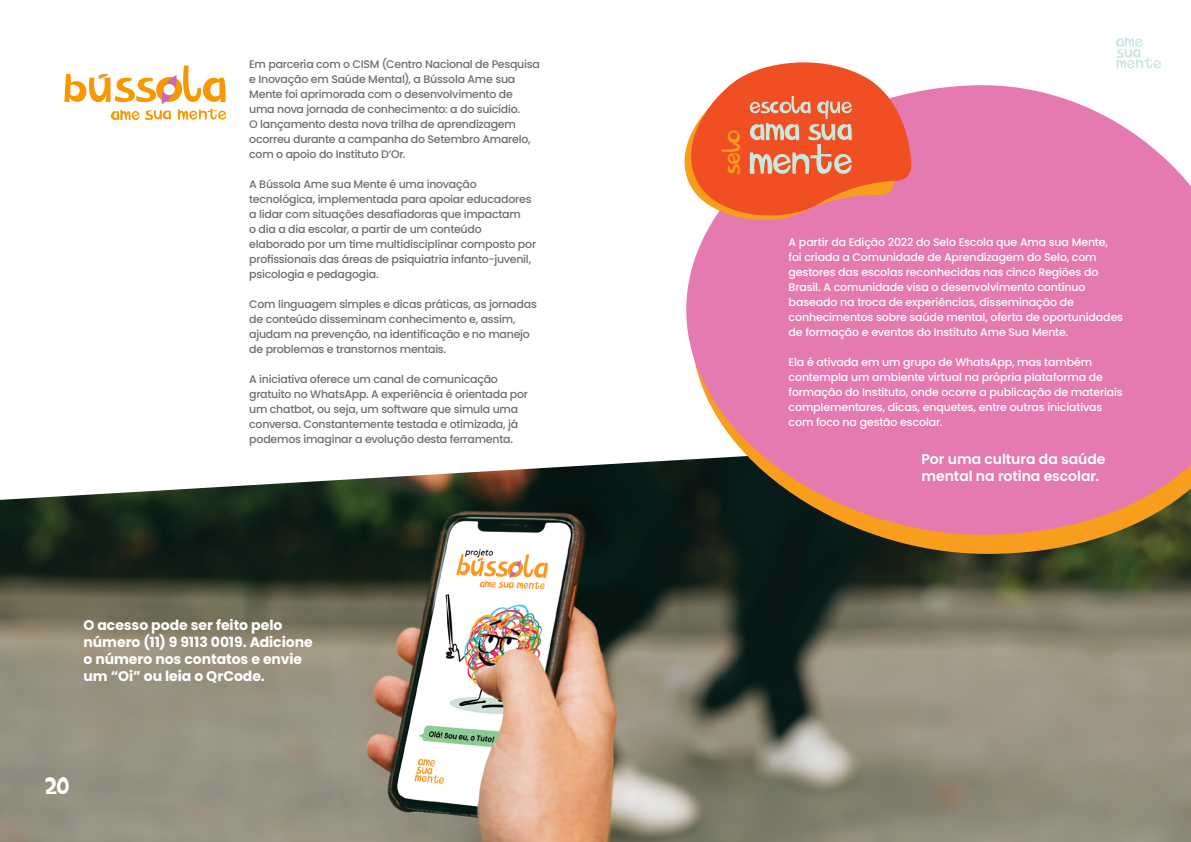
<style>
.page{position:relative;width:1191px;height:842px;background:#fff}
.page>*{position:absolute;margin:0;border:0;box-sizing:border-box;transform-origin:0 0}
.t1{font:24.5px "Ame Sua Mente";color:#f99d1c}
.t2{font:24px "Ame Sua Mente";color:#fff}
.t3{font:700 14px/16.8px "Poppins";color:#fff}
.t4{font:600 14px/16.8px "Poppins";letter-spacing:-.005em;color:#fff}
.t5{font:500 11px/15px "Poppins";letter-spacing:-.02em;color:#6d6e71}
.t6{font:500 11px/15px "Poppins";letter-spacing:-.01em;color:#fff}
</style>
<div class="page">
<img style="left:0;top:459px;width:1191px;height:383px">
<svg style="left:691px;top:535px;width:500px;height:19px;background:#624f1b"></svg>
<svg style="left:686px;top:85px;width:505px;height:450px;background:#db7da8"></svg>
<svg style="left:64px;top:65px;width:162px;height:56px"></svg>
<div style="left:35px;top:7px;width:108px;height:67px;background:#fff"></div>
<svg style="left:1116px;top:37px;width:45px;height:32px"></svg>
<svg style="left:684px;top:62px;width:229px;height:160px;background:#ee7b60"></svg>
<p class="t5" style="left:249px;top:56px;width:292px">Em parceria com o CISM (Centro Nacional de Pesquisa e Inovação em Saúde Mental), a Bússola Ame sua Mente foi aprimorada com o desenvolvimento de uma nova jornada de conhecimento: a do suicídio.<br>O lançamento desta nova trilha de aprendizagem ocorreu durante a campanha do Setembro Amarelo, com o apoio do Instituto D’Or.</p>
<p class="t5" style="left:249px;top:176px;width:288px">A Bússola Ame sua Mente é uma inovação tecnológica, implementada para apoiar educadores a lidar com situações desafiadoras que impactam<br>o dia a dia escolar, a partir de um conteúdo elaborado por um time multidisciplinar composto por profissionais das áreas de psiquiatria infanto-juvenil, psicologia e pedagogia.</p>
<p class="t5" style="left:249px;top:296px;width:289px">Com linguagem simples e dicas práticas, as jornadas de conteúdo disseminam conhecimento e, assim, ajudam na prevenção, na identificação e no manejo de problemas e transtornos mentais.</p>
<p class="t5" style="left:249px;top:371px;width:280px">A iniciativa oferece um canal de comunicação gratuito no WhatsApp. A experiência é orientada por um chatbot, ou seja, um software que simula uma conversa. Constantemente testada e otimizada, já podemos imaginar a evolução desta ferramenta.</p>
<p class="t3" style="left:83px;top:617px;width:231px">O acesso pode ser feito pelo número (11) 9 9113 0019. Adicione o número nos contatos e envie um “Oi” ou leia o QrCode.</p>
<h2 class="t2" style="left:45px;top:774px;width:25px">20</h2>
<h1 class="t1" style="left:720px;top:174px;width:46px;rotate:-90deg">selo</h1>
<p class="t6" style="left:788px;top:235px;width:336px">A partir da Edição 2022 do Selo Escola que Ama sua Mente, foi criada a Comunidade de Aprendizagem do Selo, com gestores das escolas reconhecidas nas cinco Regiões do Brasil. A comunidade visa o desenvolvimento contínuo baseado na troca de experiências, disseminação de conhecimentos sobre saúde mental, oferta de oportunidades de formação e eventos do Instituto Ame Sua Mente.</p>
<p class="t6" style="left:788px;top:355px;width:336px">Ela é ativada em um grupo de WhatsApp, mas também contempla um ambiente virtual na própria plataforma de formação do Instituto, onde ocorre a publicação de materiais complementares, dicas, enquetes, entre outras iniciativas com foco na gestão escolar.</p>
<p class="t4" style="left:921px;top:451px;width:185px">Por uma cultura da saúde mental na rotina escolar.</p>
</div>
